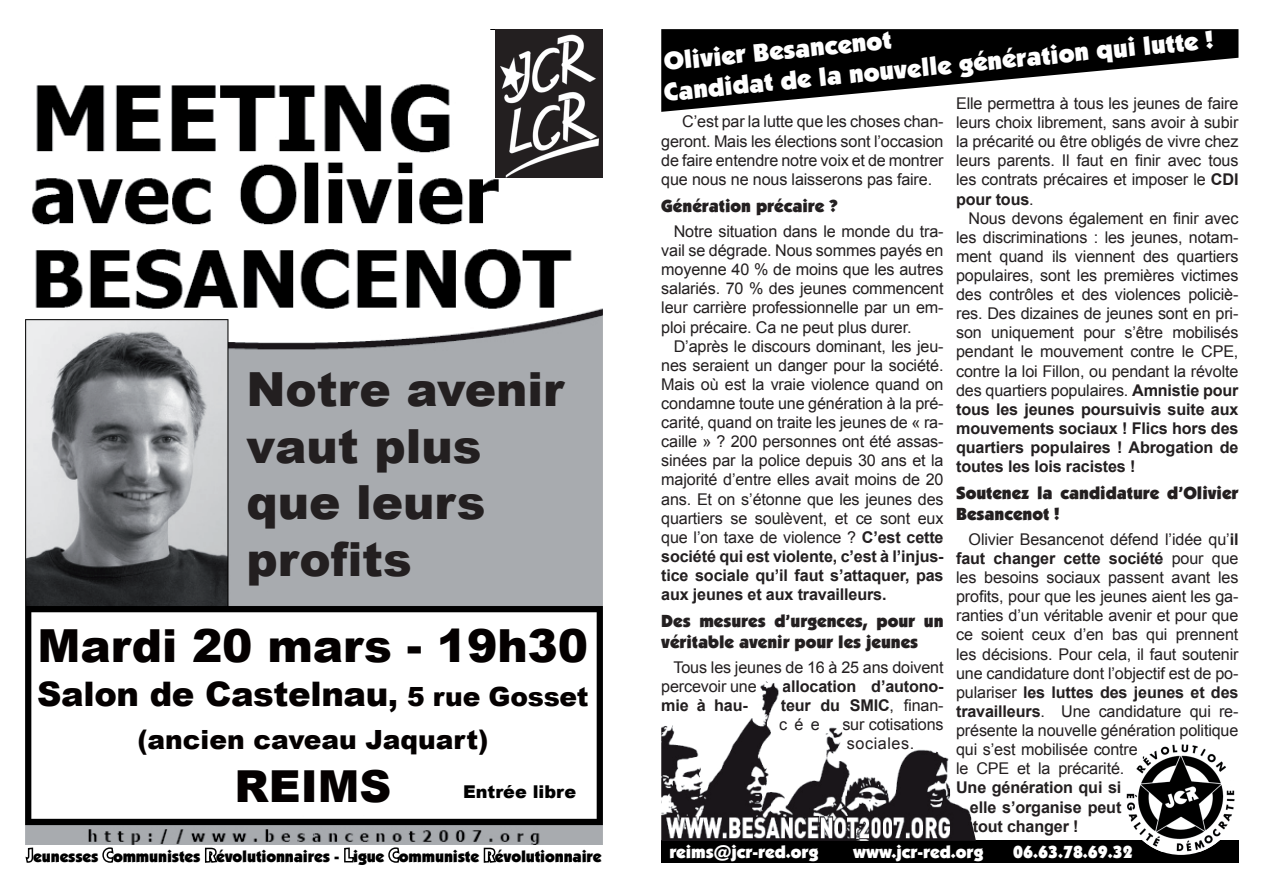
<style>
.page{position:relative;width:1263px;height:893px;background:#fff}
.page>*{position:absolute;margin:0;border:0;box-sizing:border-box;transform-origin:0 0}
.t1{font:900 47.1px/56.4px "Arial";color:#231f20}
.t2{font:900 45.6px "Arial";letter-spacing:-.005em;color:#040000}
.t3{font:900 44.1px "Arial";color:#040000}
.t4{font:900 33.75px "Arial";letter-spacing:-.01em;color:#040000}
.t5{font:900 26.4px "Arial";color:#040000}
.t6{font:900 25.5px/32.1px "Kabel IT Cby BT";color:#fff}
.t7{font:900 17.7px/20.5px "Kabel IT Cby BT";color:#231f20}
.t8{font:900 17.7px "Kabel IT Cby BT";color:#fff}
.t9{font:900 17.7px "Arial";color:#000}
.t10{font:16.2px/19px "Arial";letter-spacing:-.01em;color:#231f20;text-align:justify}
.t11{font:700 16.2px/19.2px "Arial";letter-spacing:-.01em;color:#231f20}
.t12{font:900 16.2px "Kabel IT Cby BT";letter-spacing:-.01em;color:#000}
.s1{font-size:29.4px}
.s2{font-size:26.4px}
.s3{font-weight:700}
.s4{font-weight:400}
</style>
<div class="page">
<svg style="left:661px;top:29px;width:577px;height:83px;fill:#000"></svg>
<img style="left:26px;top:84px;width:577px;height:761px">
<div style="left:485px;top:30px;width:118px;height:148px;background:#fff"></div>
<img style="left:496px;top:30px;width:107px;height:148px">
<div style="left:37px;top:616px;width:552px;height:199px;background:#fff"></div>
<div style="left:661px;top:840px;width:577px;height:23px;background:#000"></div>
<img style="left:661px;top:681px;width:315px;height:160px">
<div style="left:246px;top:357px;width:329px;height:234px;background:#a8abaf"></div>
<div style="left:1123px;top:742px;width:115px;height:113px;background:#fff;border-radius:50%"></div>
<img style="left:1126px;top:744px;width:109px;height:107px">
<svg style="left:25px;top:847px;width:9px;height:16px"></svg>
<svg style="left:102px;top:847px;width:12px;height:16px"></svg>
<svg style="left:205px;top:847px;width:13px;height:16px"></svg>
<svg style="left:344px;top:847px;width:11px;height:16px"></svg>
<svg style="left:388px;top:847px;width:12px;height:16px"></svg>
<svg style="left:483px;top:847px;width:13px;height:16px"></svg>
<h1 class="t1" style="left:246px;top:360px;width:319px">Notre avenir vaut plus que leurs profits</h1>
<h2 class="t2" style="left:38px;top:612px;width:552px">Mardi 20 mars - 19h30</h2>
<h3 class="t4" style="left:37px;top:670px;width:553px">Salon de Castelnau<span class="s1">,</span> <span class="s2">5 rue Gosset</span></h3>
<h3 class="t5" style="left:137px;top:720px;width:353px">(ancien caveau Jaquart)</h3>
<h3 class="t3" style="left:235px;top:754px;width:158px">REIMS</h3>
<p class="t9" style="left:463px;top:779px;width:114px">Entrée libre</p>
<p class="t12" style="left:33px;top:846px;width:570px">eunesses ommunistes évolutionnaires - igue ommuniste évolutionnaire</p>
<h3 class="t6" style="left:659px;top:46px;width:553px;rotate:-6deg">Olivier Besancenot<br>Candidat de la nouvelle génération qui lutte !</h3>
<p class="t10" style="left:956px;top:94px;width:284px">Elle permettra à tous les jeunes de faire leurs choix librement, sans avoir à subir la précarité ou être obligés de vivre chez leurs parents. Il faut en finir avec tous les contrats précaires et imposer le <span class="s3">CDI pour tous</span>.</p>
<p class="t10" style="left:956px;top:209px;width:284px;text-indent:13px">Nous devons également en finir avec les discriminations : les jeunes, notam&shy;ment quand ils viennent des quartiers populaires, sont les premières victimes des contrôles et des violences policiè&shy;res. Des dizaines de jeunes sont en pri&shy;son uniquement pour s’être mobilisés pendant le mouvement contre le CPE, contre la loi Fillon, ou pendant la révolte des quartiers populaires. <span class="s3">Amnistie pour tous les jeunes poursuivis suite aux mouvements sociaux ! Flics hors des quartiers populaires ! Abrogation de toutes les lois racistes !</span></p>
<p class="t7" style="left:956px;top:482px;width:284px">Soutenez la candidature d’Olivier<br>Besancenot !</p>
<p class="t10" style="left:956px;top:530px;width:284px;text-align:left;text-indent:13px">Olivier Besancenot défend l’idée qu’<span class="s3">il faut changer cette société</span> pour que les besoins sociaux passent avant les profits, pour que les jeunes aient les ga&shy;ranties d’un véritable avenir et pour que ce soient ceux d’en bas qui prennent les décisions. Pour cela, il faut soutenir une candidature dont l’objectif est de po&shy;pulariser <span class="s3">les luttes des jeunes et des travailleurs</span>. Une candidature qui re&shy;présente la nouvelle génération politique qui s’est mobilisée contre<br>le CPE et la précarité.</p>
<p class="t11" style="left:970px;top:779px;width:153px;text-align:justify;text-indent:-14px">Une génération qui si elle s’organise peut tout changer !</p>
<p class="t10" style="left:661px;top:112px;width:284px;text-indent:21px">C’est par la lutte que les choses chan&shy;geront. Mais les élections sont l’occasion de faire entendre notre voix et de montrer que nous ne nous laisserons pas faire.</p>
<p class="t7" style="left:661px;top:195px;width:178px">Génération précaire ?</p>
<p class="t10" style="left:661px;top:222px;width:284px;text-indent:13px">Notre situation dans le monde du tra&shy;vail se dégrade. Nous sommes payés en moyenne 40 % de moins que les autres salariés. 70 % des jeunes commencent leur carrière professionnelle par un em&shy;ploi précaire. Ca ne peut plus durer.</p>
<p class="t10" style="left:661px;top:337px;width:284px;text-indent:13px">D’après le discours dominant, les jeu&shy;nes seraient un danger pour la société.<br>Mais où est la vraie violence quand on condamne toute une génération à la pré&shy;carité, quand on traite les jeunes de « ra&shy;caille » ? 200 personnes ont été assas&shy;sinées par la police depuis 30 ans et la majorité d’entre elles avait moins de 20 ans. Et on s’étonne que les jeunes des quartiers se soulèvent, et ce sont eux que l’on taxe de violence ? <span class="s3">C’est cette société qui est violente, c’est à l’injus&shy;tice sociale qu’il faut s’attaquer, pas aux jeunes et aux travailleurs.</span></p>
<p class="t7" style="left:661px;top:610px;width:284px">Des mesures d’urgences, pour un véritable avenir pour les jeunes</p>
<p class="t10" style="left:661px;top:658px;width:284px;text-indent:12px">Tous les jeunes de 16 à 25 ans doivent percevoir une</p>
<p class="t11" style="left:782px;top:677px;width:163px">allocation d’autono-</p>
<p class="t11" style="left:661px;top:696px;width:88px">mie à hau-</p>
<p class="t11" style="left:779px;top:696px;width:166px">teur du SMIC<span class="s4">, finan&shy;cée</span></p>
<p class="t10" style="left:842px;top:715px;width:103px">sur cotisations sociales.</p>
<p class="t8" style="left:669px;top:841px;width:151px">reims@jcr-red.org</p>
<p class="t8" style="left:853px;top:841px;width:132px">www.jcr-red.org</p>
<p class="t8" style="left:1013px;top:841px;width:121px">06.63.78.69.32</p>
</div>
